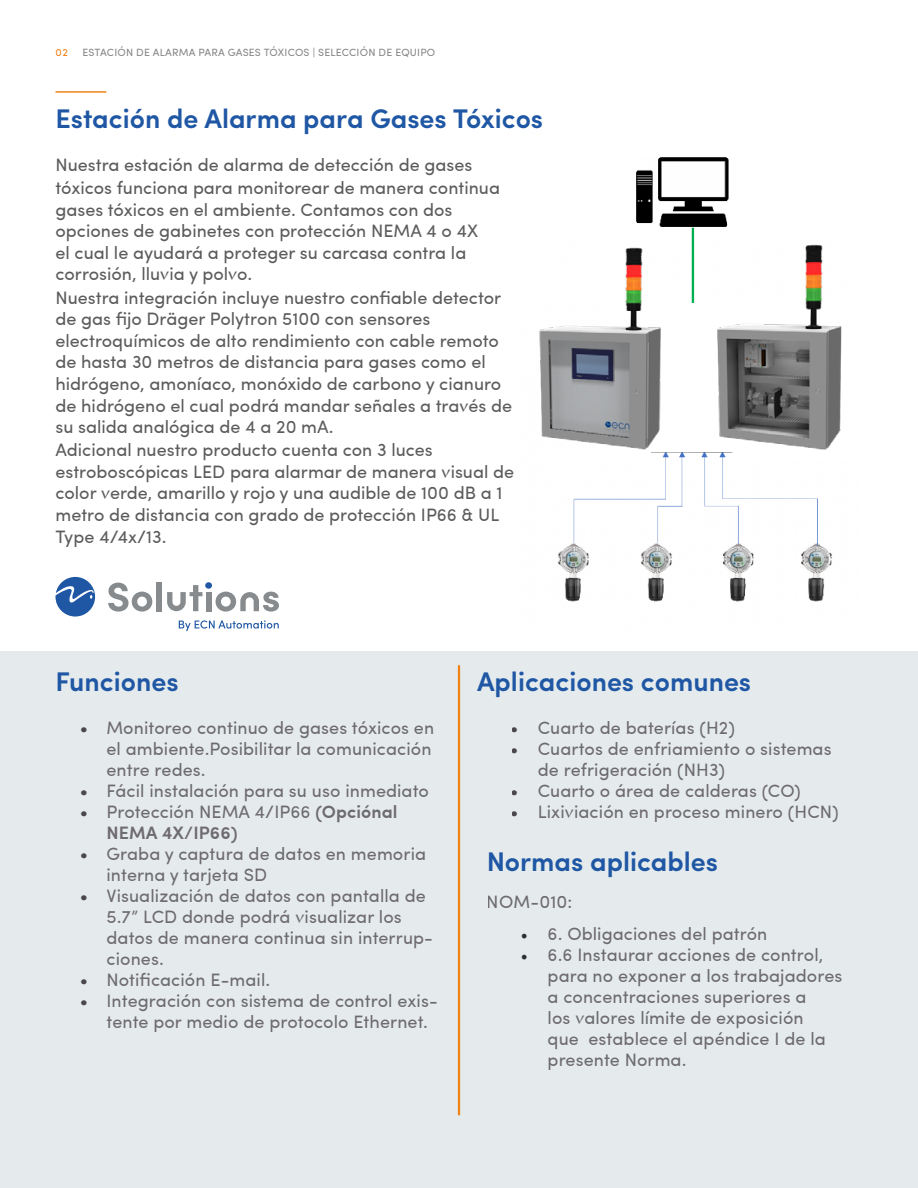
<style>
.page{position:relative;width:918px;height:1188px;background:#fff}
.page>*{position:absolute;margin:0;border:0;box-sizing:border-box;transform-origin:0 0}
.t1{font:600 27px "Sofia Pro";color:#1f57a4}
.t2{font:18px/21.9px "Sofia Pro";color:#333}
.t3{font:18px/21px "Sofia Pro";letter-spacing:.005em;color:#504b4e}
.t4{font:600 18px/21px "Sofia Pro";letter-spacing:.005em;color:#504b4e}
.t5{font:10.5px "Sofia Pro";letter-spacing:.02em;color:#878787}
.t6{font:10.5px "Sofia Pro";color:#f08216}
.s1{color:#241f21}
.s2{font-weight:400;color:#241f21}
.s3{font-weight:400}
.s4{font-family:"Minion Pro";color:#000}
</style>
<div class="page">
<img style="left:557px;top:157px;width:275px;height:445px">
<img style="left:539px;top:244px;width:303px;height:208px">
<svg style="left:108px;top:583px;width:44px;height:29px"></svg>
<div style="left:157px;top:582px;width:5px;height:29px;background:#878b8d"></div>
<div style="left:205px;top:582px;width:7px;height:7px;background:#1f57a4;border-radius:50%"></div>
<div style="left:206px;top:592px;width:5px;height:19px;background:#878b8d"></div>
<svg style="left:216px;top:592px;width:63px;height:20px"></svg>
<svg style="left:167px;top:585px;width:35px;height:26px"></svg>
<svg style="left:179px;top:620px;width:100px;height:11px"></svg>
<svg style="left:56px;top:577px;width:39px;height:40px"></svg>
<div style="left:0;top:651px;width:918px;height:537px;background:#e5ebed"></div>
<hr style="left:56px;top:91px;width:50px;height:2px;background:#f08216">
<hr style="left:458px;top:666px;width:2px;height:448px;background:#f08216">
<p class="t6" style="left:55px;top:44px;width:14px">02</p>
<p class="t5" style="left:82px;top:44px;width:354px">ESTACIÓN DE ALARMA PARA GASES TÓXICOS | SELECCIÓN DE EQUIPO</p>
<h1 class="t1" style="left:56px;top:98px;width:489px">Estación de Alarma para Gases Tóxicos</h1>
<p class="t2" style="left:56px;top:152px;width:460px">Nuestra estación de alarma de detección de gases tóxicos funciona para monitorear de manera continua gases tóxicos en el ambiente. Contamos con dos opciones de gabinetes con protección NEMA 4 o 4X<br>el cual le ayudará a proteger su carcasa contra la corrosión, lluvia y polvo.<br>Nuestra integración incluye nuestro confiable detector de gas fijo Dräger Polytron 5100 con sensores electroquímicos de alto rendimiento con cable remoto de hasta 30 metros de distancia para gases como el hidrógeno, amoníaco, monóxido de carbono y cianuro de hidrógeno el cual podrá mandar señales a través de su salida analógica de 4 a 20 mA.<br>Adicional nuestro producto cuenta con 3 luces estroboscópicas LED para alarmar de manera visual de color verde, amarillo y rojo y una audible de 100 dB a 1 metro de distancia con grado de protección IP66 &amp; UL Type 4/4x/13.</p>
<h1 class="t1" style="left:56px;top:661px;width:125px">Funciones</h1>
<p class="t3" style="left:106px;top:715px;width:329px;text-indent:-27px"><span class="s1">•</span> Monitoreo continuo de gases tóxicos en el ambiente.Posibilitar la comunicación entre redes.</p>
<p class="t3" style="left:80px;top:778px;width:351px"><span class="s1">•</span> Fácil instalación para su uso inmediato</p>
<p class="t4" style="left:106px;top:800px;width:293px;text-indent:-27px"><span class="s2">•</span> <span class="s3">Protección NEMA 4/IP66</span> (Opciónal<br>NEMA 4X/IP66)</p>
<p class="t3" style="left:106px;top:841px;width:321px;text-indent:-27px"><span class="s1">•</span> Graba y captura de datos en memoria interna y tarjeta SD</p>
<p class="t3" style="left:106px;top:883px;width:328px;text-indent:-27px"><span class="s1">•</span> Visualización de datos con pantalla de<br>5.7” LCD donde podrá visualizar los datos de manera continua sin interrup&shy;ciones.</p>
<p class="t3" style="left:80px;top:968px;width:192px"><span class="s1">•</span> Notificación E-mail.</p>
<p class="t3" style="left:106px;top:989px;width:333px;text-indent:-27px"><span class="s1">•</span> Integración con sistema de control exis&shy;tente por medio de protocolo Ethernet.</p>
<h1 class="t1" style="left:477px;top:661px;width:276px">Aplicaciones comunes</h1>
<p class="t3" style="left:511px;top:715px;width:226px"><span class="s1">•</span> Cuarto de baterías (H2)</p>
<p class="t3" style="left:538px;top:736px;width:295px;text-indent:-27px"><span class="s1">•</span> Cuartos de enfriamiento o sistemas de refrigeración (NH3)</p>
<p class="t3" style="left:511px;top:778px;width:291px"><span class="s1">•</span> Cuarto o área de calderas (CO)</p>
<p class="t3" style="left:511px;top:799px;width:329px"><span class="s1">•</span> Lixiviación en proceso minero (HCN)</p>
<h1 class="t1" style="left:487px;top:841px;width:233px">Normas aplicables</h1>
<p class="t3" style="left:487px;top:890px;width:87px">NOM-010:</p>
<p class="t3" style="left:521px;top:922px;width:248px"><span class="s4">•</span> 6. Obligaciones del patrón</p>
<p class="t3" style="left:548px;top:943px;width:296px;text-indent:-27px"><span class="s4">•</span> 6.6 Instaurar acciones de control, para no exponer a los trabajadores a concentraciones superiores a<br>los valores límite de exposición<br>que establece el apéndice I de la presente Norma.</p>
</div>
